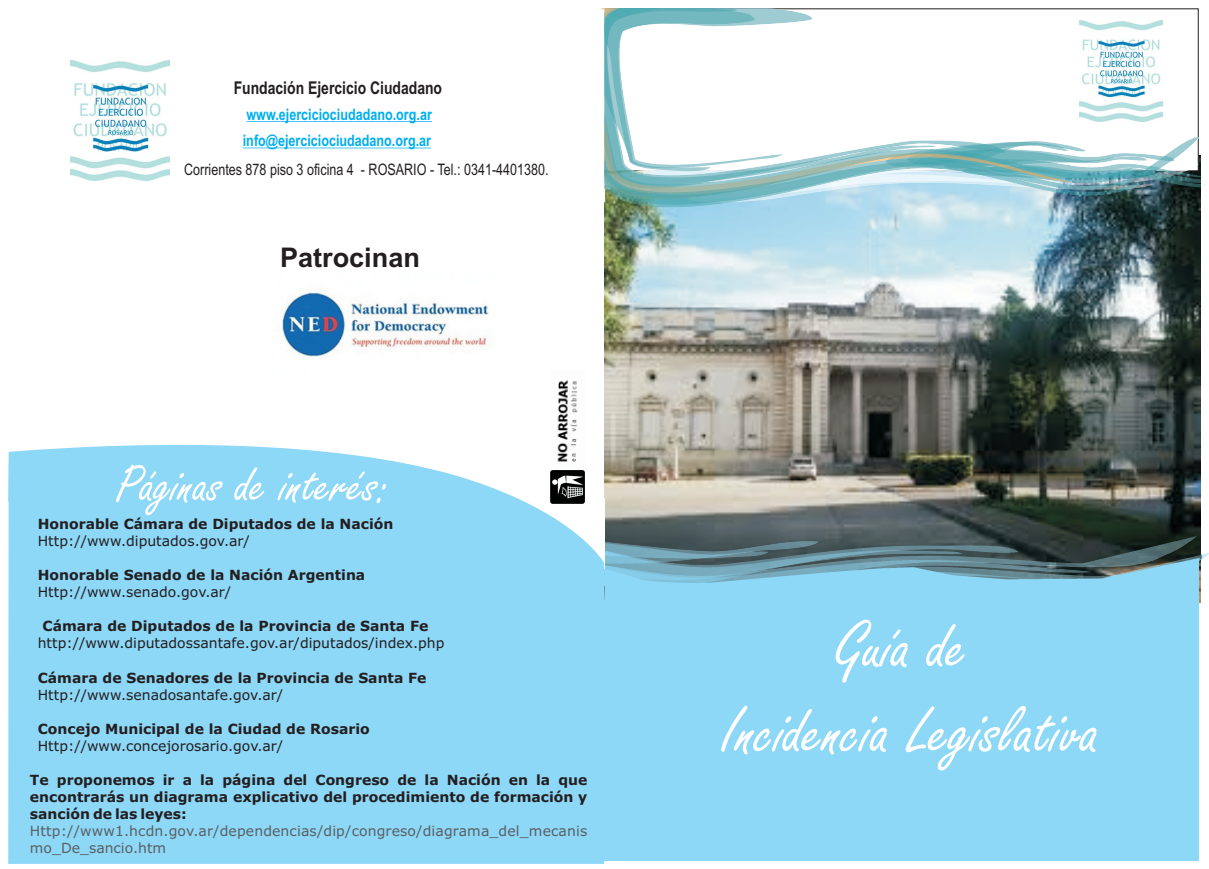
<style>
.page{position:relative;width:1209px;height:869px;background:#fff}
.page>*{position:absolute;margin:0;border:0;box-sizing:border-box;transform-origin:0 0}
.t1{font:72px/84.8px "Freestyle Script";color:#fff;text-align:center}
.t2{font:56px "Freestyle Script";color:#fff}
.t3{font:700 27.1px "Arial";color:#231f20}
.t4{font:700 17.6px "Arial Narrow";color:#231f20}
.t5{font:700 15.8px/26.5px "Arial Narrow";color:#00aeef}
.t6{font:15.8px "Arial Narrow";color:#231f20}
.t7{font:700 14px/17px "Verdana";color:#231f20;text-align:justify}
.t8{font:14px "Verdana";color:#231f20}
.t9{font:14px/17px "Verdana";letter-spacing:.01em;color:#596061}
</style>
<div class="page">
<img style="left:604px;top:155px;width:596px;height:395px">
<div style="left:601px;top:599px;width:598px;height:261px;background:#8dd7f7"></div>
<img style="left:604px;top:514px;width:358px;height:19px">
<img style="left:604px;top:533px;width:414px;height:3px">
<img style="left:604px;top:536px;width:593px;height:14px">
<img style="left:604px;top:550px;width:605px;height:53px">
<img style="left:606px;top:558px;width:597px;height:43px">
<div style="left:8px;top:444px;width:596px;height:419px;background:#8dd7f7"></div>
<img style="left:600px;top:8px;width:474px;height:171px">
<img style="left:604px;top:112px;width:502px;height:24px">
<img style="left:604px;top:205px;width:543px;height:3px">
<img style="left:604px;top:136px;width:595px;height:69px">
<img style="left:282px;top:292px;width:207px;height:65px">
<hr style="left:246px;top:121px;width:186px;height:1px;background:#00aeef">
<hr style="left:243px;top:147px;width:188px;height:1px;background:#00aeef">
<img style="left:71px;top:60px;width:98px;height:120px">
<img style="left:550px;top:380px;width:35px;height:123px">
<img style="left:1079px;top:21px;width:83px;height:100px">
<p class="t4" style="left:234px;top:81px;width:210px">Fundación Ejercicio Ciudadano</p>
<p class="t5" style="left:243px;top:102px;width:191px">www.ejerciciociudadano.org.ar info@ejerciciociudadano.org.ar</p>
<p class="t6" style="left:184px;top:163px;width:366px">Corrientes 878 piso 3 oficina 4 - ROSARIO - Tel.: 0341-4401380.</p>
<h3 class="t3" style="left:280px;top:247px;width:141px">Patrocinan</h3>
<h2 class="t2" style="left:116px;top:463px;width:275px">Páginas de interés:</h2>
<p class="t7" style="left:38px;top:516px;width:357px">Honorable Cámara de Diputados de la Nación</p>
<p class="t8" style="left:38px;top:535px;width:214px">Http://www.diputados.gov.ar/</p>
<p class="t7" style="left:38px;top:568px;width:329px">Honorable Senado de la Nación Argentina</p>
<p class="t8" style="left:38px;top:586px;width:195px">Http://www.senado.gov.ar/</p>
<p class="t7" style="left:43px;top:619px;width:387px">Cámara de Diputados de la Provincia de Santa Fe</p>
<p class="t8" style="left:38px;top:637px;width:408px">http://www.diputadossantafe.gov.ar/diputados/index.php</p>
<p class="t7" style="left:38px;top:670px;width:390px">Cámara de Senadores de la Provincia de Santa Fe</p>
<p class="t8" style="left:38px;top:688px;width:247px">Http://www.senadosantafe.gov.ar/</p>
<p class="t7" style="left:38px;top:721px;width:333px">Concejo Municipal de la Ciudad de Rosario</p>
<p class="t8" style="left:38px;top:739px;width:247px">Http://www.concejorosario.gov.ar/</p>
<p class="t7" style="left:30px;top:772px;width:559px">Te proponemos ir a la página del Congreso de la Nación en la que encontrarás un diagrama explicativo del procedimiento de formación y sanción de las leyes:</p>
<p class="t9" style="left:30px;top:823px;width:559px">Http://www1.hcdn.gov.ar/dependencias/dip/congreso/diagrama_del_mecanis mo_De_sancio.htm</p>
<h1 class="t1" style="left:721px;top:612px;width:380px">Guía de<br>Incidencia Legislativa</h1>
</div>
